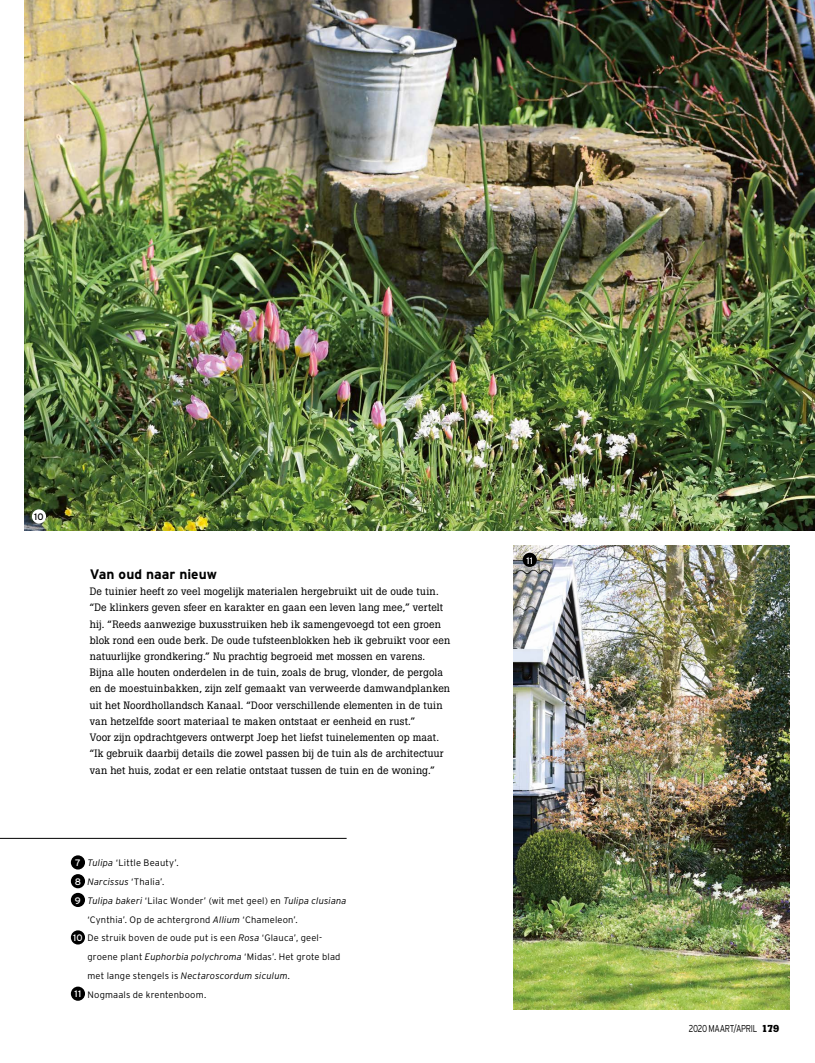
<style>
.page{position:relative;width:815px;height:1063px;background:#fff}
.page>*{position:absolute;margin:0;border:0;box-sizing:border-box;transform-origin:0 0}
.t1{font:700 13.75px "Interstate";color:#000}
.t2{font:10.62px/16.2px "Boton";letter-spacing:.01em;color:#000}
.t3{font:300 10px "Interstate";letter-spacing:-.04em;color:#000;scale:.8 1}
.t4{font:300 9.38px "Interstate";letter-spacing:.015em;color:#000}
.t5{font:italic 300 9.38px "Interstate";letter-spacing:.015em;color:#000}
.t6{font:9.38px "Interstate";color:#000}
.t7{font:9.38px "Interstate";color:#fff}
.s1{font-weight:400;color:#fff}
.s2{font-style:italic}
.s3{font-weight:400;font-style:normal;color:#fff}
.s4{font-style:normal}
.s5{font-family:"Boton";font-weight:700}
</style>
<div class="page">
<img style="left:514px;top:546px;width:276px;height:464px">
<img style="left:25px;top:0;width:790px;height:530px">
<hr style="left:0;top:838px;width:347px;height:1px;background:#000">
<div style="left:71px;top:855px;width:14px;height:15px;background:#000;border-radius:50%"></div>
<div style="left:71px;top:874px;width:14px;height:14px;background:#000;border-radius:50%"></div>
<div style="left:71px;top:893px;width:14px;height:14px;background:#000;border-radius:50%"></div>
<div style="left:71px;top:930px;width:14px;height:15px;background:#000;border-radius:50%"></div>
<div style="left:71px;top:987px;width:14px;height:14px;background:#000;border-radius:50%"></div>
<div style="left:32px;top:509px;width:14px;height:15px;background:#fff;border-radius:50%"></div>
<div style="left:523px;top:553px;width:14px;height:14px;background:#000;border-radius:50%"></div>
<p class="t6" style="left:34px;top:511px;width:11px">10</p>
<p class="t1" style="left:90px;top:566px;width:129px">Van oud naar nieuw</p>
<p class="t2" style="left:90px;top:583px;width:362px">De tuinier heeft zo veel mogelijk materialen hergebruikt uit de oude tuin. “De klinkers geven sfeer en karakter en gaan een leven lang mee,” vertelt hij. “Reeds aanwezige buxusstruiken heb ik samengevoegd tot een groen blok rond een oude berk. De oude tufsteenblokken heb ik gebruikt voor een natuurlijke grondkering.” Nu prachtig begroeid met mossen en varens.<br>Bijna alle houten onderdelen in de tuin, zoals de brug, vlonder, de pergola en de moestuinbakken, zijn zelf gemaakt van verweerde damwandplanken uit het Noordhollandsch Kanaal. “Door verschillende elementen in de tuin van hetzelfde soort materiaal te maken ontstaat er eenheid en rust.”<br>Voor zijn opdrachtgevers ontwerpt Joep het liefst tuinelementen op maat. “Ik gebruik daarbij details die zowel passen bij de tuin als de architectuur van het huis, zodat er een relatie ontstaat tussen de tuin en de woning.”</p>
<p class="t4" style="left:75px;top:857px;width:105px"><span class="s1">7</span> <span class="s2">Tulipa</span> ‘Little Beauty’.</p>
<p class="t5" style="left:75px;top:876px;width:91px"><span class="s3">8</span> Narcissus <span class="s4">‘Thalia’.</span></p>
<p class="t4" style="left:75px;top:895px;width:273px"><span class="s1">9</span> <span class="s2">Tulipa bakeri</span> ‘Lilac Wonder’ (wit met geel) en <span class="s2">Tulipa clusiana</span></p>
<p class="t4" style="left:87px;top:914px;width:212px">‘Cynthia’. Op de achtergrond <span class="s2">Allium</span> ‘Chameleon’.</p>
<p class="t4" style="left:73px;top:932px;width:250px"><span class="s1">10</span> De struik boven de oude put is een <span class="s2">Rosa</span> ‘Glauca’, geel-</p>
<p class="t4" style="left:87px;top:951px;width:255px">groene plant <span class="s2">Euphorbia polychroma</span> ‘Midas’. Het grote blad</p>
<p class="t5" style="left:87px;top:970px;width:204px"><span class="s4">met lange stengels is</span> Nectaroscordum siculum.</p>
<p class="t4" style="left:75px;top:989px;width:133px"><span class="s1">11</span> Nogmaals de krentenboom.</p>
<p class="t7" style="left:526px;top:555px;width:8px">11</p>
<p class="t3" style="left:689px;top:1022px;width:115px">2020 MAART/APRIL <span class="s5">179</span></p>
</div>
